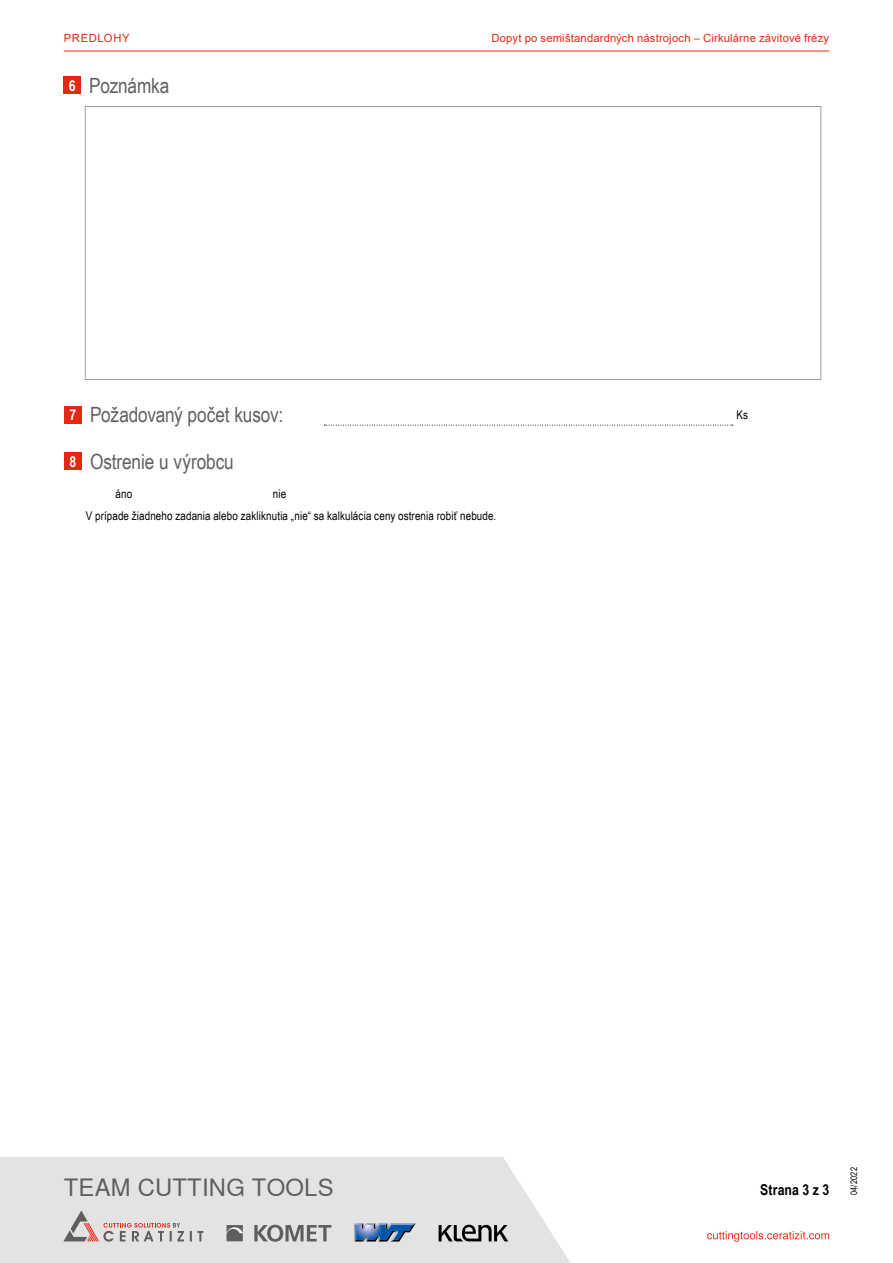
<style>
.page{position:relative;width:893px;height:1263px;background:#fff}
.page>*{position:absolute;margin:0;border:0;box-sizing:border-box;transform-origin:0 0}
.t1{font:23.85px "Nimbus Sans WNT Global";letter-spacing:.01em;color:#5f5e5e}
.t2{font:21px "Arial Narrow";letter-spacing:-.005em;color:#61605f}
.t3{font:700 15px "Arial Narrow";letter-spacing:.01em;color:#000}
.t4{font:12px/22.4px "Arial Narrow";letter-spacing:.01em;color:#000}
.t5{font:11.25px "Arial";letter-spacing:.015em;color:#e52713}
.t6{font:11.25px "Arial";letter-spacing:.055em;color:#e52713}
.t7{font:9px "Arial Narrow";letter-spacing:.025em;color:#000}
.s1{font-weight:700;font-size:15px;color:#fff}
</style>
<div class="page">
<hr style="left:64px;top:51px;width:765px;height:1px;background:#e52713">
<svg style="left:0;top:1157px;width:570px;height:106px;background:#e4e4e4"></svg>
<svg style="left:63px;top:1210px;width:140px;height:31px;background:#d2c8c8"></svg>
<svg style="left:254px;top:1225px;width:77px;height:17px"></svg>
<svg style="left:226px;top:1225px;width:17px;height:16px"></svg>
<svg style="left:439px;top:1225px;width:69px;height:16px"></svg>
<svg style="left:354px;top:1223px;width:62px;height:18px"></svg>
<svg style="left:707px;top:1231px;width:122px;height:11px"></svg>
<div style="left:65px;top:406px;width:17px;height:17px;background:#e52713"></div>
<svg style="left:324px;top:425px;width:409px;height:1px"></svg>
<div style="left:64px;top:77px;width:17px;height:17px;background:#e52713"></div>
<div style="left:65px;top:453px;width:17px;height:17px;background:#e52713"></div>
<p class="t6" style="left:64px;top:31px;width:67px">PREDLOHY</p>
<p class="t5" style="left:491px;top:31px;width:339px">Dopyt po semištandardných nástrojoch – Cirkulárne závitové frézy</p>
<h2 class="t2" style="left:69px;top:70px;width:102px"><span class="s1">6</span> Poznámka</h2>
<h2 class="t2" style="left:70px;top:399px;width:215px"><span class="s1">7</span> Požadovaný počet kusov:</h2>
<p class="t4" style="left:736px;top:403px;width:13px">Ks</p>
<h2 class="t2" style="left:70px;top:446px;width:166px"><span class="s1">8</span> Ostrenie u výrobcu</h2>
<p class="t4" style="left:116px;top:482px;width:18px">áno</p>
<p class="t4" style="left:86px;top:482px;width:412px;text-indent:187px">nie<br>V prípade žiadneho zadania alebo zakliknutia „nie“ sa kalkulácia ceny ostrenia robiť nebude.</p>
<h1 class="t1" style="left:64px;top:1173px;width:271px">TEAM CUTTING TOOLS</h1>
<p class="t3" style="left:760px;top:1179px;width:71px">Strana 3 z 3</p>
<p class="t7" style="left:847px;top:1195px;width:30px;rotate:-90deg">04/2022</p>
</div>
